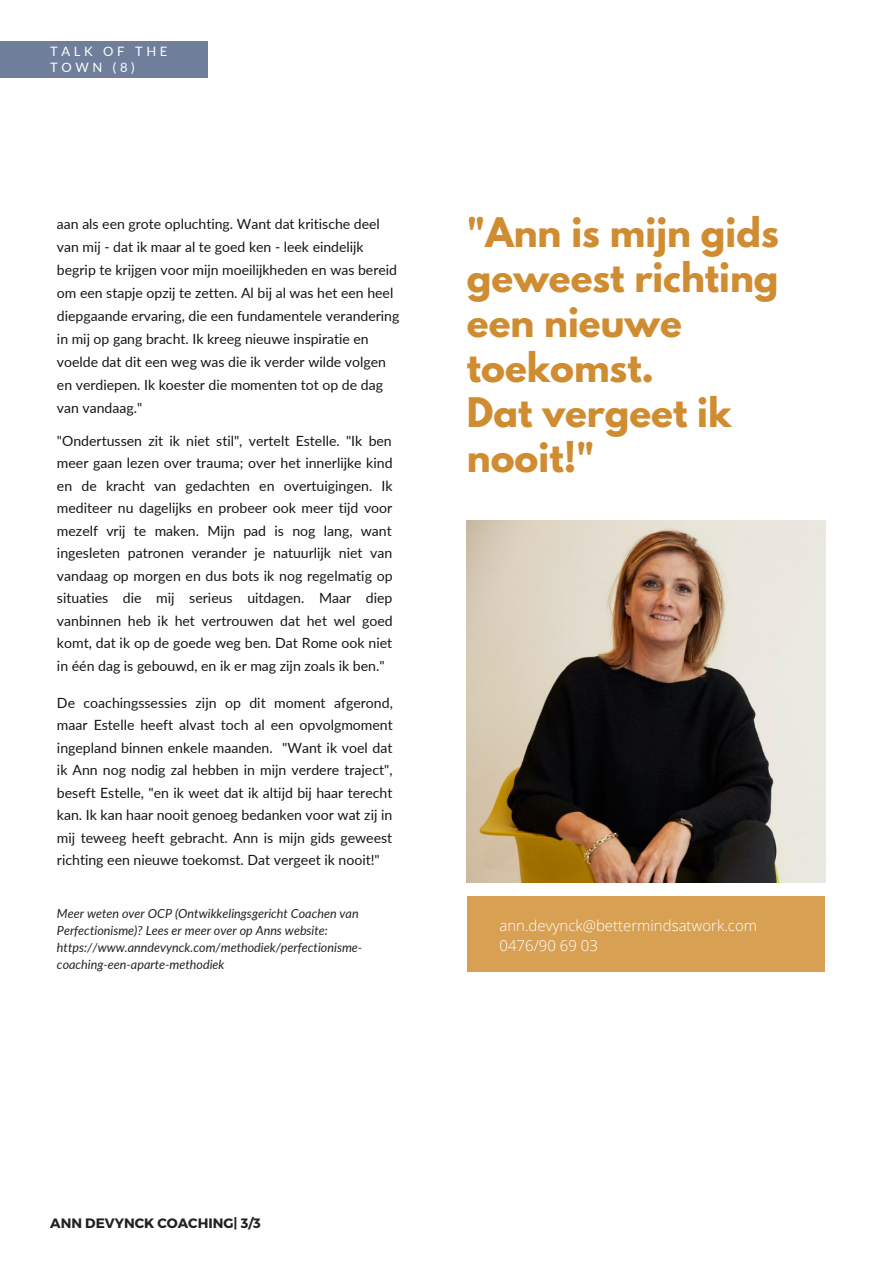
<style>
.page{position:relative;width:893px;height:1264px;background:#fff}
.page>*{position:absolute;margin:0;border:0;box-sizing:border-box;transform-origin:0 0}
.t1{font:700 36.15px/45px "League Spartan";color:#cf8c31}
.t2{font:300 15px/20.2px "Open Sans";color:#fff}
.t3{font:14.1px/22.5px "Lato";color:#14161a;text-align:justify}
.t4{font:700 13.65px "Montserrat";color:#222}
.t5{font:12.9px/16.2px "Lato";letter-spacing:.28em;color:#fff}
.t6{font:italic 12.6px/16.6px "Lato";color:#222}
</style>
<div class="page">
<div style="left:0;top:42px;width:208px;height:36px;background:#6e7e9b"></div>
<div style="left:467px;top:896px;width:357px;height:75px;background:#d8a053"></div>
<img style="left:467px;top:521px;width:358px;height:362px">
<p class="t5" style="left:50px;top:43px;width:119px">TALK OF THE<br>TOWN (8)</p>
<p class="t3" style="left:57px;top:212px;width:344px;line-height:23px;text-align:left">aan als een grote opluchting. Want dat kritische deel van mij - dat ik maar al te goed ken - leek eindelijk begrip te krijgen voor mijn moeilijkheden en was bereid om een stapje opzij te zetten. Al bij al was het een heel diepgaande ervaring, die een fundamentele verandering in mij op gang bracht. Ik kreeg nieuwe inspiratie en voelde dat dit een weg was die ik verder wilde volgen en verdiepen. Ik koester die momenten tot op de dag van vandaag."</p>
<p class="t3" style="left:57px;top:429px;width:337px">"Ondertussen zit ik niet stil", vertelt Estelle. "Ik ben meer gaan lezen over trauma; over het innerlijke kind en de kracht van gedachten en overtuigingen. Ik mediteer nu dagelijks en probeer ook meer tijd voor mezelf vrij te maken. Mijn pad is nog lang, want ingesleten patronen verander je natuurlijk niet van vandaag op morgen en dus bots ik nog regelmatig op situaties die mij serieus uitdagen. Maar diep vanbinnen heb ik het vertrouwen dat het wel goed komt, dat ik op de goede weg ben. Dat Rome ook niet in één dag is gebouwd, en ik er mag zijn zoals ik ben."</p>
<p class="t3" style="left:57px;top:691px;width:337px">De coachingssessies zijn op dit moment afgerond, maar Estelle heeft alvast toch al een opvolgmoment ingepland binnen enkele maanden. "Want ik voel dat ik Ann nog nodig zal hebben in mijn verdere traject", beseft Estelle, "en ik weet dat ik altijd bij haar terecht kan. Ik kan haar nooit genoeg bedanken voor wat zij in mij teweeg heeft gebracht. Ann is mijn gids geweest richting een nieuwe toekomst. Dat vergeet ik nooit!"</p>
<p class="t6" style="left:57px;top:905px;width:307px">Meer weten over OCP (Ontwikkelingsgericht Coachen van Perfectionisme)? Lees er meer over op Anns website: https://www.anndevynck.com/methodiek/perfectionisme&shy;coaching-een-aparte-methodiek</p>
<h1 class="t1" style="left:467px;top:214px;width:313px">"Ann is mijn gids geweest richting een nieuwe toekomst.<br>Dat vergeet ik nooit!"</h1>
<p class="t2" style="left:499px;top:914px;width:259px">ann.devynck@bettermindsatwork.com<br>0476/90 69 03</p>
<p class="t4" style="left:50px;top:1214px;width:212px">ANN DEVYNCK COACHING| 3/3</p>
</div>
